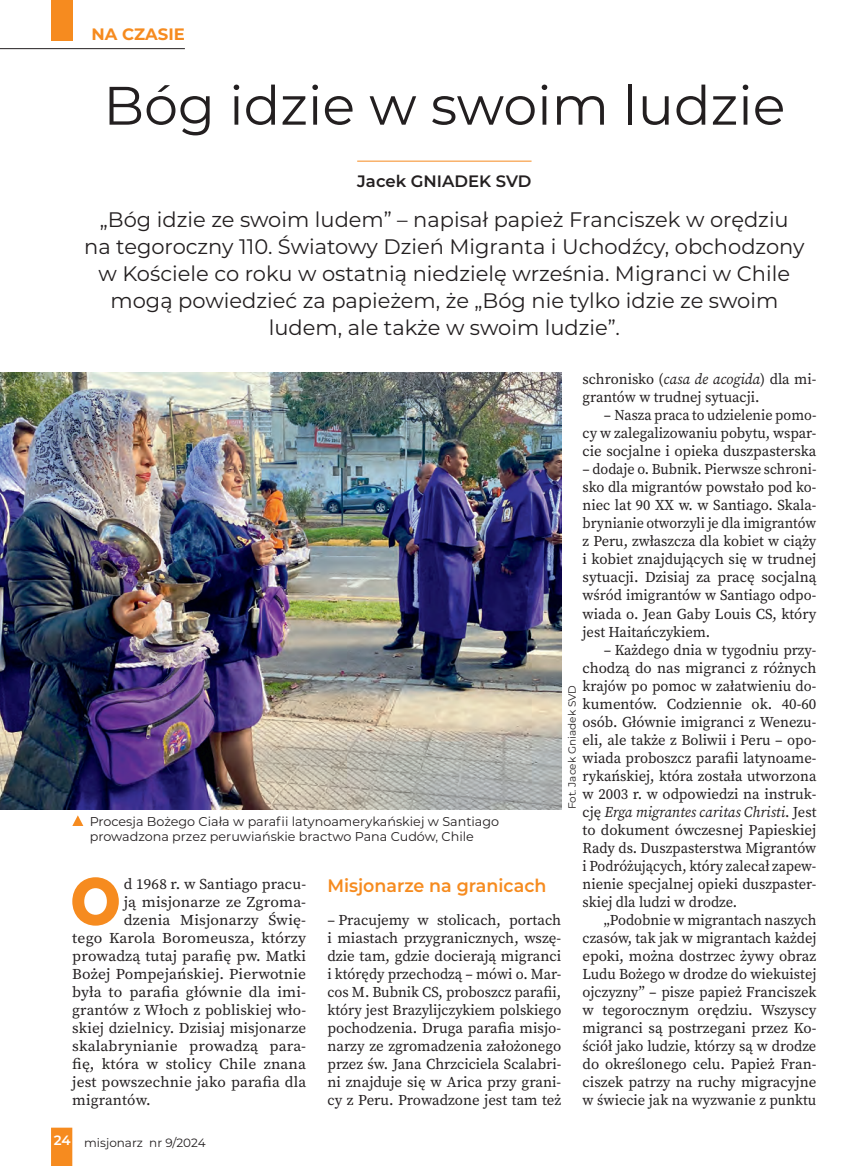
<style>
.page{position:relative;width:859px;height:1166px;background:#fff}
.page>*{position:absolute;margin:0;border:0;box-sizing:border-box;transform-origin:0 0}
.t1{font:800 66.45px "Montserrat";color:#f68b1f;scale:.9 1}
.t2{font:54px "Montserrat";color:#231f20}
.t3{font:21px/27px "Montserrat";color:#231f20;text-align:center}
.t4{font:600 18px "Montserrat";color:#f68b1f}
.t5{font:600 16.5px "Montserrat";color:#231f20}
.t6{font:700 16.5px "Montserrat";color:#f68b1f}
.t7{font:15px/18px "Source Serif Pro";color:#231f20;text-align:justify}
.t8{font:15px/18px "Source Serif Pro";color:#231f20;text-align:justify;scale:.95 1}
.t9{font:15px "Source Serif Pro";color:#231f20;scale:1.04 1}
.t10{font:15px/18px "Source Serif Pro";color:#231f20;text-align:justify;scale:.94 1}
.t11{font:italic 15px "Source Serif Pro";color:#231f20}
.t12{font:12.75px/15px "Montserrat";color:#231f20}
.t13{font:12px "Montserrat";color:#231f20}
.t14{font:10.5px "Montserrat";color:#231f20}
.s1{font-style:italic}
.s2{font-style:normal}
</style>
<div class="page">
<svg style="left:51px;top:1127px;width:21px;height:38px"></svg>
<hr style="left:0;top:48px;width:185px;height:1px;background:#231f20">
<div style="left:51px;top:0;width:21px;height:40px;background:#f68b1f"></div>
<hr style="left:357px;top:161px;width:175px;height:1px;background:#f68b1f">
<img style="left:0;top:372px;width:561px;height:437px">
<svg style="left:73px;top:815px;width:10px;height:10px"></svg>
<p class="t6" style="left:91px;top:22px;width:95px">NA CZASIE</p>
<p class="t2" style="left:103px;top:68px;width:683px">Bóg idzie w swoim ludzie</p>
<p class="t5" style="left:357px;top:169px;width:174px">Jacek Gniadek SVD</p>
<p class="t3" style="left:84px;top:205px;width:722px">„Bóg idzie ze swoim ludem” – napisał papież Franciszek w orędziu na tegoroczny 110. Światowy Dzień Migranta i Uchodźcy, obchodzony w Kościele co roku w ostatnią niedzielę września. Migranci w Chile mogą powiedzieć za papieżem, że „Bóg nie tylko idzie ze swoim ludem, ale także w swoim ludzie”.</p>
<p class="t7" style="left:583px;top:370px;width:235px">schronisko (<span class="s1">casa de acogida</span>) dla mi&shy;grantów w trudnej sytuacji.</p>
<p class="t10" style="left:583px;top:406px;width:250px;text-indent:21px">– Nasza praca to udzielenie pomo&shy;cy w zalegalizowaniu pobytu, wspar&shy;cie socjalne i opieka duszpasterska</p>
<p class="t8" style="left:583px;top:460px;width:248px">– dodaje o. Bubnik. Pierwsze schroni&shy;sko dla migrantów powstało pod ko&shy;niec lat 90 XX w. w Santiago. Skala&shy;brynianie otworzyli je dla imigrantów z Peru, zwłaszcza dla kobiet w ciąży i kobiet znajdujących się w trudnej sytuacji. Dzisiaj za pracę socjalną wśród imigrantów w Santiago odpo&shy;wiada o. Jean Gaby Louis CS, który jest Haitańczykiem.</p>
<p class="t7" style="left:604px;top:640px;width:214px">– Każdego dnia w tygodniu przy-</p>
<p class="t7" style="left:583px;top:658px;width:235px">chodzą do nas migranci z różnych</p>
<p class="t7" style="left:583px;top:676px;width:235px">krajów po pomoc w załatwieniu do-</p>
<p class="t7" style="left:583px;top:694px;width:235px">kumentów. Codziennie ok. 40-60</p>
<p class="t7" style="left:583px;top:712px;width:235px">osób. Głównie imigranci z Wenezu-</p>
<p class="t7" style="left:583px;top:730px;width:235px">eli, ale także z Boliwii i Peru – opo-</p>
<p class="t7" style="left:583px;top:748px;width:235px">wiada proboszcz parafii latynoame-</p>
<p class="t7" style="left:583px;top:766px;width:235px">rykańskiej, która została utworzona</p>
<p class="t7" style="left:583px;top:784px;width:235px">w 2003 r. w odpowiedzi na instruk-</p>
<p class="t11" style="left:583px;top:802px;width:235px"><span class="s2">cję</span> Erga migrantes caritas Christi<span class="s2">. Jest</span></p>
<p class="t7" style="left:583px;top:820px;width:235px">to dokument ówczesnej Papieskiej</p>
<p class="t7" style="left:583px;top:838px;width:235px">Rady ds. Duszpasterstwa Migrantów</p>
<p class="t8" style="left:583px;top:856px;width:248px">i Podróżujących, który zalecał zapew-</p>
<p class="t7" style="left:583px;top:874px;width:235px">nienie specjalnej opieki duszpaster-</p>
<p class="t7" style="left:583px;top:892px;width:156px">skiej dla ludzi w drodze.</p>
<p class="t7" style="left:604px;top:910px;width:214px">„Podobnie w migrantach naszych</p>
<p class="t7" style="left:583px;top:928px;width:235px">czasów, tak jak w migrantach każdej</p>
<p class="t7" style="left:583px;top:946px;width:235px">epoki, można dostrzec żywy obraz</p>
<p class="t7" style="left:583px;top:964px;width:235px">Ludu Bożego w drodze do wiekuistej</p>
<p class="t7" style="left:583px;top:982px;width:235px">ojczyzny” – pisze papież Franciszek</p>
<p class="t7" style="left:583px;top:1000px;width:235px">w tegorocznym orędziu. Wszyscy</p>
<p class="t7" style="left:583px;top:1018px;width:235px">migranci są postrzegani przez Ko-</p>
<p class="t7" style="left:583px;top:1036px;width:235px">ściół jako ludzie, którzy są w drodze</p>
<p class="t7" style="left:583px;top:1054px;width:235px">do określonego celu. Papież Fran-</p>
<p class="t7" style="left:583px;top:1072px;width:235px">ciszek patrzy na ruchy migracyjne</p>
<p class="t7" style="left:583px;top:1090px;width:235px">w świecie jak na wyzwanie z punktu</p>
<p class="t14" style="left:565px;top:809px;width:126px;rotate:-90deg">Fot. Jacek Gniadek SVD</p>
<p class="t12" style="left:90px;top:813px;width:411px">Procesja Bożego Ciała w parafii latynoamerykańskiej w Santiago prowadzona przez peruwiańskie bractwo Pana Cudów, Chile</p>
<p class="t1" style="left:70px;top:852px;width:58px">O</p>
<p class="t7" style="left:124px;top:874px;width:184px">d 1968 r. w Santiago pracu-</p>
<p class="t4" style="left:327px;top:873px;width:220px">Misjonarze na granicach</p>
<p class="t7" style="left:327px;top:910px;width:235px">– Pracujemy w stolicach, portach i miastach przygranicznych, wszę&shy;dzie tam, gdzie docierają migranci i którędy przechodzą – mówi o. Mar&shy;cos M. Bubnik CS, proboszcz parafii, który jest Brazylijczykiem polskiego pochodzenia. Druga parafia misjo&shy;narzy ze zgromadzenia założonego przez św. Jana Chrzciciela Scalabri&shy;ni znajduje się w Arica przy grani&shy;cy z Peru. Prowadzone jest tam też</p>
<p class="t9" style="left:124px;top:891px;width:177px">ją misjonarze ze Zgroma-</p>
<p class="t9" style="left:124px;top:909px;width:177px">dzenia Misjonarzy Świę-</p>
<p class="t9" style="left:72px;top:927px;width:226px">tego Karola Boromeusza, którzy</p>
<p class="t7" style="left:72px;top:946px;width:235px">prowadzą tutaj parafię pw. Matki</p>
<p class="t9" style="left:72px;top:963px;width:226px">Bożej Pompejańskiej. Pierwotnie</p>
<p class="t9" style="left:72px;top:981px;width:226px">była to parafia głównie dla imi-</p>
<p class="t7" style="left:72px;top:1000px;width:235px">grantów z Włoch z pobliskiej wło-</p>
<p class="t7" style="left:72px;top:1018px;width:235px">skiej dzielnicy. Dzisiaj misjonarze</p>
<p class="t9" style="left:72px;top:1035px;width:226px">skalabrynianie prowadzą para-</p>
<p class="t9" style="left:72px;top:1053px;width:226px">fię, która w stolicy Chile znana</p>
<p class="t7" style="left:72px;top:1072px;width:235px">jest powszechnie jako parafia dla</p>
<p class="t7" style="left:72px;top:1090px;width:80px">migrantów.</p>
<p class="t13" style="left:54px;top:1134px;width:153px"><sup>24</sup> misjonarz nr 9/2024</p>
</div>
